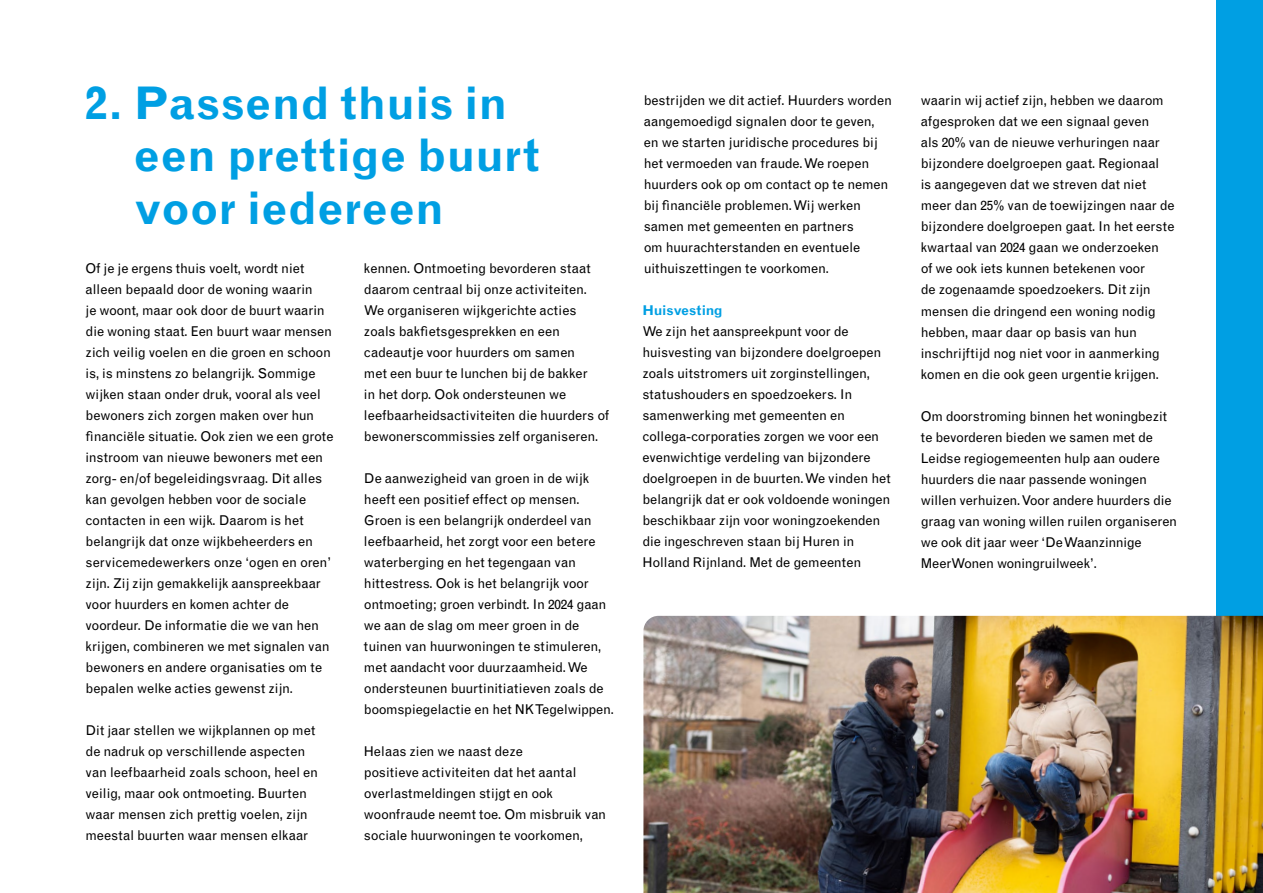
<style>
.page{position:relative;width:1263px;height:893px;background:#fff}
.page>*{position:absolute;margin:0;border:0;box-sizing:border-box;transform-origin:0 0}
.t1{font:700 45px/52.5px "Grotesque MT Std";color:#009fe3}
.t2{font:13.5px/21px "Grotesque MT Std";letter-spacing:-.015em;color:#000}
.t3{font:700 13.5px "Grotesque MT Std";letter-spacing:-.01em;color:#009fe3}
</style>
<div class="page">
<div style="left:1217px;top:0;width:46px;height:822px;background:#009fe3"></div>
<img style="left:643px;top:616px;width:620px;height:277px">
<h1 class="t1" style="left:134px;top:77px;width:408px;text-indent:-48px">2. Passend thuis in een prettige buurt voor iedereen</h1>
<p class="t2" style="left:86px;top:258px;width:250px">Of je je ergens thuis voelt, wordt niet alleen bepaald door de woning waarin<br>je woont, maar ook door de buurt waarin die woning staat. Een buurt waar mensen zich veilig voelen en die groen en schoon is, is minstens zo belangrijk. Sommige wijken staan onder druk, vooral als veel bewoners zich zorgen maken over hun financiële situatie. Ook zien we een grote instroom van nieuwe bewoners met een zorg- en/of begeleidingsvraag. Dit alles kan gevolgen hebben voor de sociale contacten in een wijk. Daarom is het belangrijk dat onze wijkbeheerders en servicemedewerkers onze ‘ogen en oren’ zijn. Zij zijn gemakkelijk aanspreekbaar voor huurders en komen achter de voordeur. De informatie die we van hen krijgen, combineren we met signalen van bewoners en andere organisaties om te bepalen welke acties gewenst zijn.</p>
<p class="t2" style="left:86px;top:720px;width:234px">Dit jaar stellen we wijkplannen op met de nadruk op verschillende aspecten van leefbaarheid zoals schoon, heel en veilig, maar ook ontmoeting. Buurten waar mensen zich prettig voelen, zijn meestal buurten waar mensen elkaar</p>
<p class="t2" style="left:364px;top:258px;width:247px">kennen. Ontmoeting bevorderen staat daarom centraal bij onze activiteiten.<br>We organiseren wijkgerichte acties zoals bakfietsgesprekken en een cadeautje voor huurders om samen<br>met een buur te lunchen bij de bakker<br>in het dorp. Ook ondersteunen we leefbaarheidsactiviteiten die huurders of bewonerscommissies zelf organiseren.</p>
<p class="t2" style="left:364px;top:468px;width:252px">De aanwezigheid van groen in de wijk heeft een positief effect op mensen.<br>Groen is een belangrijk onderdeel van leefbaarheid, het zorgt voor een betere waterberging en het tegengaan van hittestress. Ook is het belangrijk voor ontmoeting; groen verbindt. In 2024 gaan we aan de slag om meer groen in de tuinen van huurwoningen te stimuleren, met aandacht voor duurzaamheid. We ondersteunen buurtinitiatieven zoals de boomspiegelactie en het NK Tegelwippen.</p>
<p class="t2" style="left:364px;top:741px;width:244px">Helaas zien we naast deze<br>positieve activiteiten dat het aantal overlastmeldingen stijgt en ook woonfraude neemt toe. Om misbruik van sociale huurwoningen te voorkomen,</p>
<p class="t2" style="left:644px;top:90px;width:250px">bestrijden we dit actief. Huurders worden aangemoedigd signalen door te geven, en we starten juridische procedures bij het vermoeden van fraude. We roepen huurders ook op om contact op te nemen bij financiële problemen. Wij werken samen met gemeenten en partners<br>om huurachterstanden en eventuele uithuiszettingen te voorkomen.</p>
<p class="t3" style="left:642px;top:303px;width:82px">Huisvesting</p>
<p class="t2" style="left:642px;top:321px;width:250px">We zijn het aanspreekpunt voor de huisvesting van bijzondere doelgroepen zoals uitstromers uit zorginstellingen, statushouders en spoedzoekers. In samenwerking met gemeenten en collega-corporaties zorgen we voor een evenwichtige verdeling van bijzondere doelgroepen in de buurten. We vinden het belangrijk dat er ook voldoende woningen beschikbaar zijn voor woningzoekenden die ingeschreven staan bij Huren in Holland Rijnland. Met de gemeenten</p>
<p class="t2" style="left:921px;top:90px;width:255px">waarin wij actief zijn, hebben we daarom afgesproken dat we een signaal geven<br>als 20% van de nieuwe verhuringen naar bijzondere doelgroepen gaat. Regionaal<br>is aangegeven dat we streven dat niet meer dan 25% van de toewijzingen naar de bijzondere doelgroepen gaat. In het eerste kwartaal van 2024 gaan we onderzoeken<br>of we ook iets kunnen betekenen voor<br>de zogenaamde spoedzoekers. Dit zijn mensen die dringend een woning nodig hebben, maar daar op basis van hun inschrijftijd nog niet voor in aanmerking komen en die ook geen urgentie krijgen.</p>
<p class="t2" style="left:921px;top:405px;width:258px">Om doorstroming binnen het woningbezit te bevorderen bieden we samen met de Leidse regiogemeenten hulp aan oudere huurders die naar passende woningen willen verhuizen. Voor andere huurders die graag van woning willen ruilen organiseren we ook dit jaar weer ‘De Waanzinnige MeerWonen woningruilweek’.</p>
</div>
